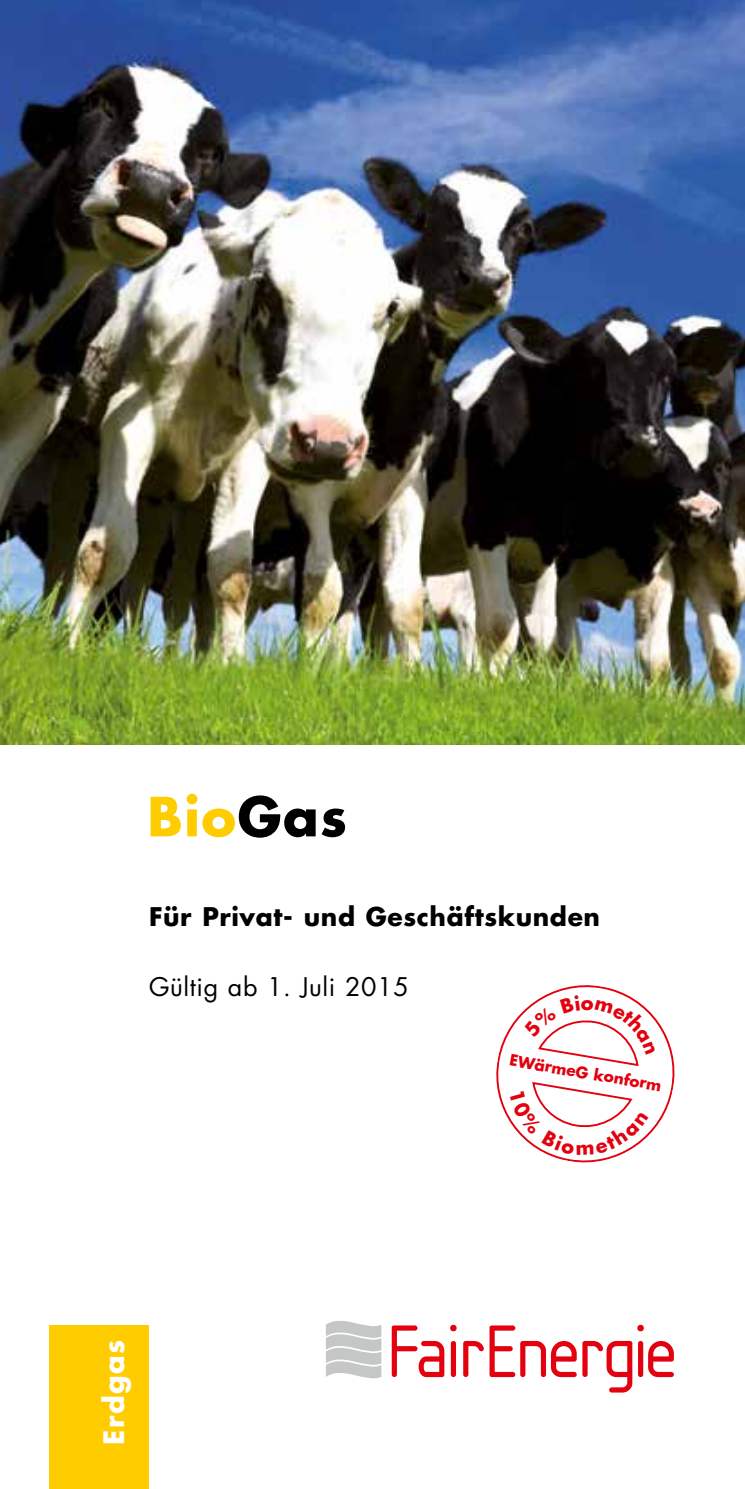
<style>
.page{position:relative;width:745px;height:1489px;background:#fff}
.page>*{position:absolute;margin:0;border:0;box-sizing:border-box;transform-origin:0 0}
.t1{font:700 52.5px "Futura";letter-spacing:.025em;color:#fc0}
.t2{font:700 27.5px "Futura";letter-spacing:.05em;color:#fff}
.t3{font:700 25px "Futura";letter-spacing:.025em;color:#000}
.t4{font:25px "Futura";letter-spacing:.025em;color:#000}
.t5{font:700 19px "Futura";color:#e3000f}
.t6{font:700 15.25px "Futura";color:#e3000f}
.s1{color:#000}
</style>
<div class="page">
<div style="left:50px;top:1325px;width:99px;height:163px;background:#fc0"></div>
<svg style="left:326px;top:1321px;width:55px;height:58px"></svg>
<svg style="left:391px;top:1325px;width:53px;height:51px"></svg>
<svg style="left:450px;top:1324px;width:6px;height:52px"></svg>
<svg style="left:463px;top:1325px;width:113px;height:51px"></svg>
<svg style="left:582px;top:1324px;width:91px;height:68px"></svg>
<img style="left:0;top:0;width:744px;height:744px">
<svg style="left:496px;top:985px;width:179px;height:178px"></svg>
<h1 class="t1" style="left:147px;top:780px;width:201px">Bio<span class="s1">Gas</span></h1>
<p class="t3" style="left:149px;top:898px;width:452px">Für Privat- und Geschäftskunden</p>
<p class="t4" style="left:149px;top:969px;width:261px">Gültig ab 1. Juli 2015</p>
<p class="t5" style="left:580px;top:989px;width:15px">o</p>
<p class="t6" style="left:511px;top:1048px;width:155px;rotate:10deg">EWärmeG konform</p>
<p class="t2" style="left:95px;top:1444px;width:106px;rotate:-90deg">Erdgas</p>
</div>
